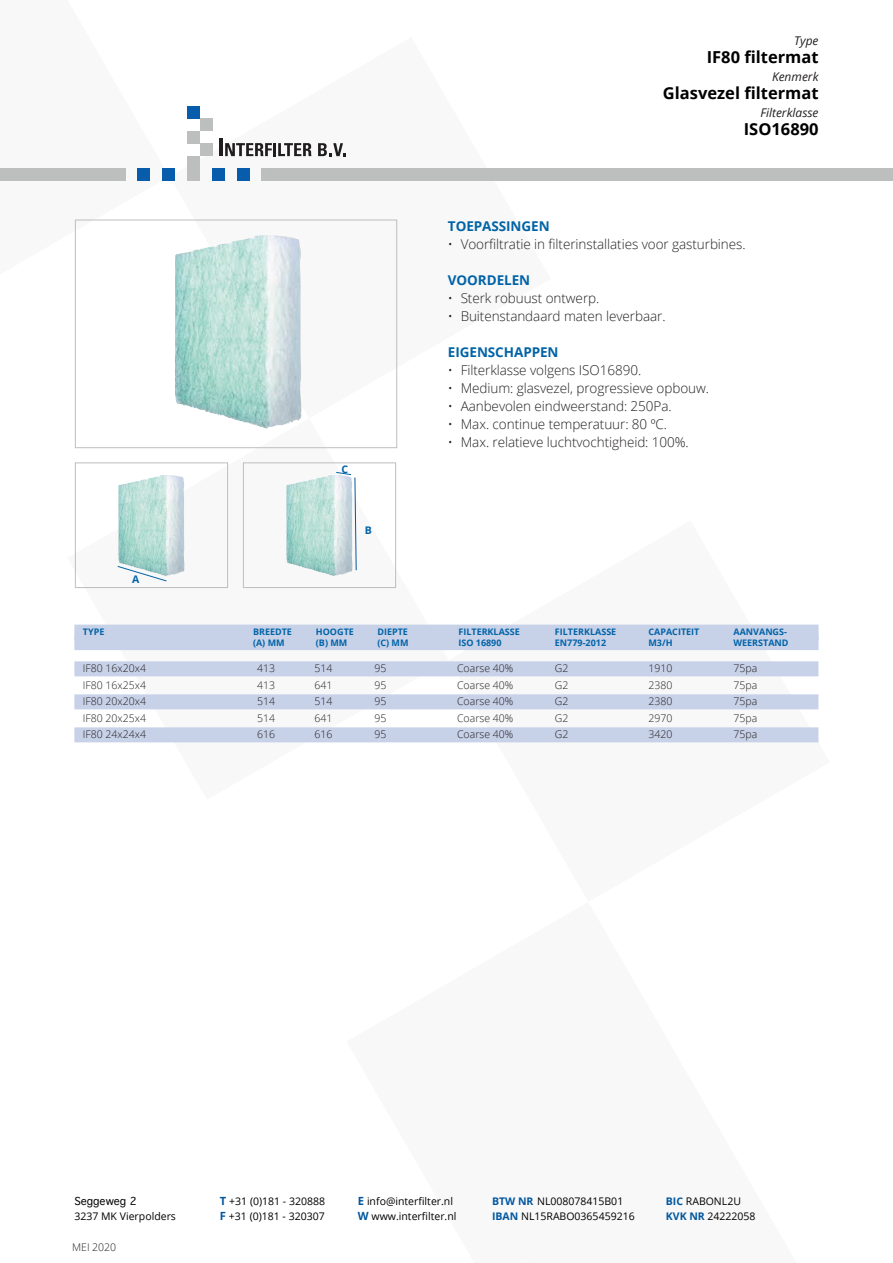
<style>
.page{position:relative;width:893px;height:1263px;background:#fff}
.page>*{position:absolute;margin:0;border:0;box-sizing:border-box;transform-origin:0 0}
.t1{font:700 16.5px "Open Sans";color:#000}
.t2{font:300 13.5px "Open Sans";letter-spacing:-.005em;color:#231f20}
.t3{font:700 13.5px "Open Sans";letter-spacing:-.005em;color:#0163a7}
.t4{font:italic 12px "Open Sans";color:#231f20}
.t5{font:300 10.5px "Open Sans";color:#231f20}
.t6{font:10.5px/15px "Open Sans";color:#000}
.t7{font:10.5px "Geneva";color:#000}
.t8{font:700 10.5px "Open Sans";color:#0163a7}
.t9{font:700 9px "Open Sans";color:#0163a7}
.s1{font-weight:700;font-size:11.25px;color:#01579f}
.s2{font-weight:700;color:#01579f}
</style>
<div class="page">
<svg style="left:170px;top:118px;width:228px;height:300px"></svg>
<svg style="left:74px;top:418px;width:375px;height:325px"></svg>
<svg style="left:449px;top:624px;width:370px;height:119px"></svg>
<hr style="left:219px;top:139px;width:3px;height:17px;background:#201d1e">
<svg style="left:225px;top:143px;width:86px;height:13px"></svg>
<div style="left:187px;top:106px;width:13px;height:13px;background:#075dac"></div>
<div style="left:200px;top:119px;width:12px;height:12px;background:#bdbebe"></div>
<div style="left:187px;top:131px;width:13px;height:13px;background:#bdbebe"></div>
<div style="left:200px;top:144px;width:12px;height:12px;background:#bdbebe"></div>
<div style="left:187px;top:156px;width:13px;height:13px;background:#bdbebe"></div>
<div style="left:187px;top:169px;width:13px;height:12px;background:#bdbebe"></div>
<div style="left:212px;top:169px;width:13px;height:12px;background:#075dac"></div>
<div style="left:237px;top:169px;width:13px;height:12px;background:#075dac"></div>
<div style="left:138px;top:169px;width:12px;height:12px;background:#075dac"></div>
<div style="left:162px;top:169px;width:13px;height:12px;background:#075dac"></div>
<svg style="left:318px;top:143px;width:28px;height:13px"></svg>
<div style="left:262px;top:168px;width:631px;height:13px;background:#bdbebe"></div>
<div style="left:0;top:168px;width:126px;height:13px;background:#bdbebe"></div>
<div style="left:74px;top:625px;width:745px;height:15px;background:#c7d1e8"></div>
<div style="left:74px;top:635px;width:745px;height:15px;background:#c7d1e8"></div>
<div style="left:74px;top:661px;width:744px;height:15px;background:#c7d1e8"></div>
<div style="left:74px;top:694px;width:744px;height:15px;background:#c7d1e8"></div>
<div style="left:74px;top:727px;width:744px;height:15px;background:#c7d1e8"></div>
<img style="left:174px;top:233px;width:128px;height:196px">
<div style="left:75px;top:220px;width:322px;height:228px;border:1px solid #bdbebe"></div>
<img style="left:118px;top:474px;width:67px;height:102px">
<div style="left:75px;top:462px;width:153px;height:126px;border:1px solid #bdbebe"></div>
<img style="left:286px;top:474px;width:67px;height:102px">
<div style="left:243px;top:462px;width:153px;height:126px;border:1px solid #bdbebe"></div>
<svg style="left:117px;top:565px;width:50px;height:17px"></svg>
<svg style="left:335px;top:471px;width:22px;height:100px"></svg>
<p class="t4" style="left:794px;top:32px;width:26px">Type</p>
<p class="t1" style="left:707px;top:45px;width:113px">IF80 filtermat</p>
<p class="t4" style="left:772px;top:68px;width:48px">Kenmerk</p>
<p class="t1" style="left:663px;top:81px;width:157px">Glasvezel filtermat</p>
<p class="t4" style="left:760px;top:104px;width:60px">Filterklasse</p>
<p class="t1" style="left:744px;top:117px;width:76px">ISO16890</p>
<p class="t8" style="left:132px;top:572px;width:9px">A</p>
<p class="t8" style="left:341px;top:462px;width:8px">C</p>
<p class="t8" style="left:365px;top:522px;width:9px">B</p>
<p class="t3" style="left:448px;top:217px;width:103px">TOEPASSINGEN</p>
<p class="t2" style="left:448px;top:235px;width:299px">• Voorfiltratie in filterinstallaties voor gasturbines.</p>
<p class="t3" style="left:448px;top:271px;width:84px">VOORDELEN</p>
<p class="t2" style="left:448px;top:289px;width:153px">• Sterk robuust ontwerp.</p>
<p class="t2" style="left:448px;top:307px;width:219px">• Buitenstandaard maten leverbaar.</p>
<p class="t3" style="left:448px;top:343px;width:112px">EIGENSCHAPPEN</p>
<p class="t2" style="left:448px;top:361px;width:195px">• Filterklasse volgens ISO16890.</p>
<p class="t2" style="left:448px;top:379px;width:263px">• Medium: glasvezel, progressieve opbouw.</p>
<p class="t2" style="left:448px;top:397px;width:225px">• Aanbevolen eindweerstand: 250Pa.</p>
<p class="t2" style="left:448px;top:415px;width:221px">• Max. continue temperatuur: 80 ºC.</p>
<p class="t2" style="left:448px;top:433px;width:242px">• Max. relatieve luchtvochtigheid: 100%.</p>
<p class="t9" style="left:83px;top:626px;width:23px">TYPE</p>
<p class="t9" style="left:253px;top:626px;width:40px">BREEDTE</p>
<p class="t9" style="left:316px;top:626px;width:39px">HOOGTE</p>
<p class="t9" style="left:377px;top:626px;width:32px">DIEPTE</p>
<p class="t9" style="left:458px;top:626px;width:63px">FILTERKLASSE</p>
<p class="t9" style="left:555px;top:626px;width:63px">FILTERKLASSE</p>
<p class="t9" style="left:648px;top:626px;width:52px">CAPACITEIT</p>
<p class="t9" style="left:733px;top:626px;width:55px">AANVANGS-</p>
<p class="t9" style="left:253px;top:636px;width:33px">(A) MM</p>
<p class="t9" style="left:316px;top:636px;width:33px">(B) MM</p>
<p class="t9" style="left:377px;top:636px;width:33px">(C) MM</p>
<p class="t9" style="left:458px;top:636px;width:45px">ISO 16890</p>
<p class="t9" style="left:555px;top:636px;width:53px">EN779-2012</p>
<p class="t9" style="left:648px;top:636px;width:26px">M3/H</p>
<p class="t9" style="left:733px;top:636px;width:57px">WEERSTAND</p>
<p class="t5" style="left:83px;top:661px;width:65px">IF80 16x20x4</p>
<p class="t5" style="left:257px;top:661px;width:19px">413</p>
<p class="t5" style="left:314px;top:661px;width:19px">514</p>
<p class="t5" style="left:374px;top:661px;width:13px">95</p>
<p class="t5" style="left:457px;top:661px;width:58px">Coarse 40%</p>
<p class="t5" style="left:555px;top:661px;width:15px">G2</p>
<p class="t5" style="left:648px;top:661px;width:25px">1910</p>
<p class="t5" style="left:733px;top:661px;width:25px">75pa</p>
<p class="t5" style="left:83px;top:678px;width:65px">IF80 16x25x4</p>
<p class="t5" style="left:257px;top:678px;width:19px">413</p>
<p class="t5" style="left:314px;top:678px;width:19px">641</p>
<p class="t5" style="left:374px;top:678px;width:13px">95</p>
<p class="t5" style="left:457px;top:678px;width:58px">Coarse 40%</p>
<p class="t5" style="left:555px;top:678px;width:15px">G2</p>
<p class="t5" style="left:648px;top:678px;width:25px">2380</p>
<p class="t5" style="left:733px;top:678px;width:25px">75pa</p>
<p class="t5" style="left:83px;top:694px;width:65px">IF80 20x20x4</p>
<p class="t5" style="left:257px;top:694px;width:19px">514</p>
<p class="t5" style="left:314px;top:694px;width:19px">514</p>
<p class="t5" style="left:374px;top:694px;width:13px">95</p>
<p class="t5" style="left:457px;top:694px;width:58px">Coarse 40%</p>
<p class="t5" style="left:555px;top:694px;width:15px">G2</p>
<p class="t5" style="left:648px;top:694px;width:25px">2380</p>
<p class="t5" style="left:733px;top:694px;width:25px">75pa</p>
<p class="t5" style="left:83px;top:711px;width:65px">IF80 20x25x4</p>
<p class="t5" style="left:257px;top:711px;width:19px">514</p>
<p class="t5" style="left:314px;top:711px;width:19px">641</p>
<p class="t5" style="left:374px;top:711px;width:13px">95</p>
<p class="t5" style="left:457px;top:711px;width:58px">Coarse 40%</p>
<p class="t5" style="left:555px;top:711px;width:15px">G2</p>
<p class="t5" style="left:648px;top:711px;width:25px">2970</p>
<p class="t5" style="left:733px;top:711px;width:25px">75pa</p>
<p class="t5" style="left:83px;top:727px;width:65px">IF80 24x24x4</p>
<p class="t5" style="left:257px;top:727px;width:19px">616</p>
<p class="t5" style="left:314px;top:727px;width:19px">616</p>
<p class="t5" style="left:374px;top:727px;width:13px">95</p>
<p class="t5" style="left:457px;top:727px;width:58px">Coarse 40%</p>
<p class="t5" style="left:555px;top:727px;width:15px">G2</p>
<p class="t5" style="left:648px;top:727px;width:25px">3420</p>
<p class="t5" style="left:733px;top:727px;width:25px">75pa</p>
<p class="t7" style="left:74px;top:1195px;width:64px">Seggeweg 2</p>
<p class="t6" style="left:74px;top:1208px;width:103px">3237 MK Vierpolders</p>
<p class="t5" style="left:72px;top:1240px;width:45px">MEI 2020</p>
<p class="t6" style="left:220px;top:1194px;width:107px"><span class="s1">T</span> +31 (0)181 - 320888<br><span class="s1">F</span> +31 (0)181 - 320307</p>
<p class="t6" style="left:492px;top:1193px;width:144px"><span class="s2">BTW NR</span> NL008078415B01<br><span class="s2">IBAN</span> NL15RABO0365459216</p>
<p class="t6" style="left:666px;top:1193px;width:91px"><span class="s2">BIC</span> RABONL2U<br><span class="s2">KVK NR</span> 24222058</p>
<p class="t6" style="left:358px;top:1194px;width:100px"><span class="s1">E</span> info@interfilter.nl<br><span class="s1">W</span> www.interfilter.nl</p>
</div>
